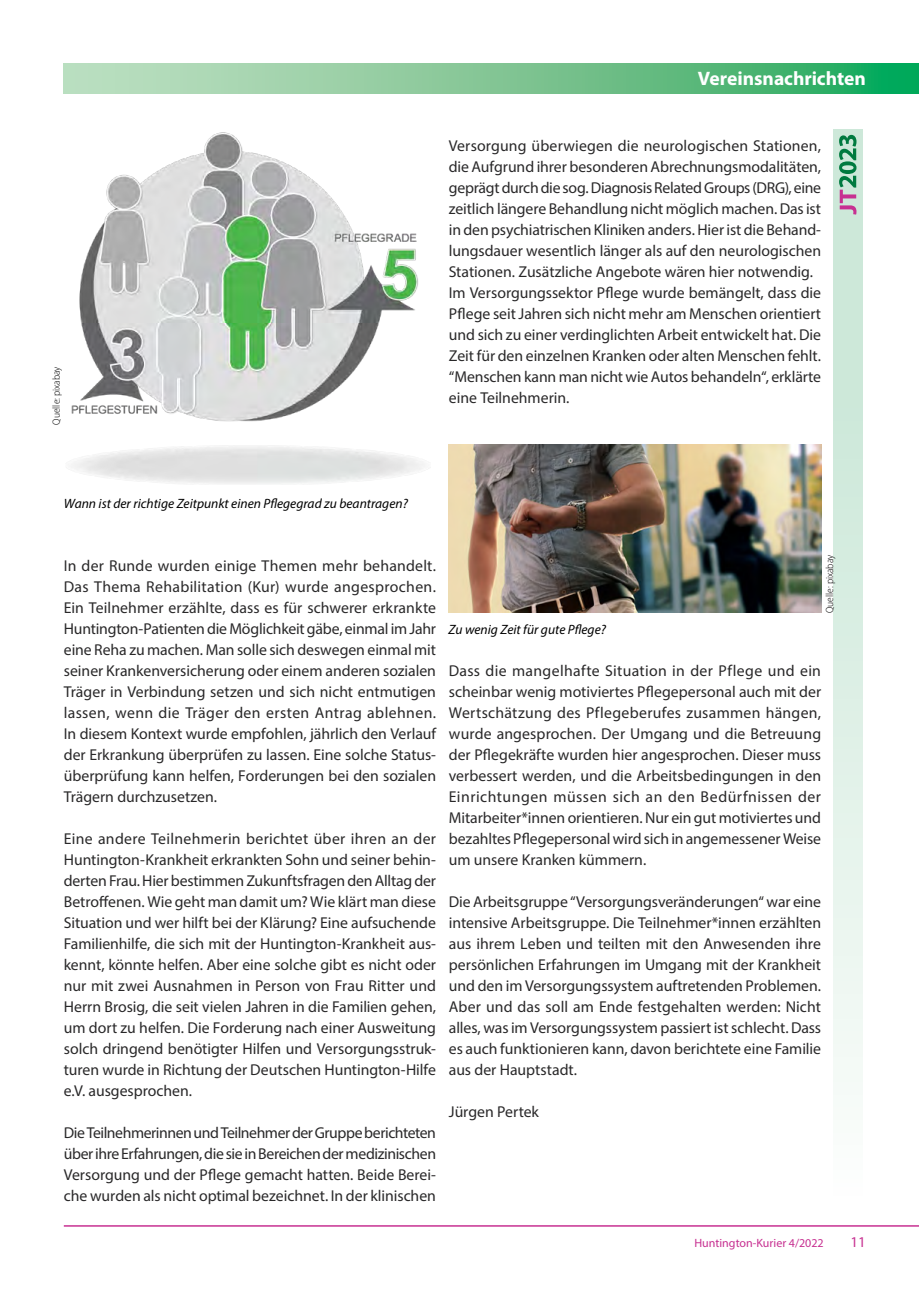
<style>
.page{position:relative;width:919px;height:1289px;background:#fff}
.page>*{position:absolute;margin:0;border:0;box-sizing:border-box;transform-origin:0 0}
.t1{font:700 19.5px "Myriad Pro";color:#fff}
.t2{font:15.75px/21px "Myriad Pro";letter-spacing:-.005em;color:#292829;text-align:justify}
.t3{font:15px "Myriad Pro";color:#c73091}
.t4{font:italic 13.5px "Myriad Pro";color:#000}
.t5{font:12px "Myriad Pro";color:#c73091}
.t6{font:300 semi-condensed 10.5px "Myriad Pro";color:#000}
</style>
<div class="page">
<hr style="left:64px;top:1225px;width:854px;height:1px;background:#c73091">
<svg style="left:64px;top:64px;width:854px;height:30px"></svg>
<svg style="left:833px;top:130px;width:29px;height:952px"></svg>
<img style="left:449px;top:444px;width:372px;height:168px">
<img style="left:71px;top:132px;width:358px;height:352px">
<p class="t6" style="left:50px;top:424px;width:60px;rotate:-90deg">Quelle: pixabay</p>
<p class="t1" style="left:697px;top:65px;width:169px">Vereinsnachrichten</p>
<p class="t2" style="left:449px;top:135px;width:374px;text-align:left">Versorgung überwiegen die neurologischen Stationen, die Aufgrund ihrer besonderen Abrechnungsmodalitäten, geprägt durch die sog. Diagnosis Related Groups (DRG), eine zeitlich längere Behandlung nicht möglich machen. Das ist in den psychiatrischen Kliniken anders. Hier ist die Behand&shy;lungsdauer wesentlich länger als auf den neurologischen Stationen. Zusätzliche Angebote wären hier notwendig.<br>Im Versorgungssektor Pflege wurde bemängelt, dass die Pflege seit Jahren sich nicht mehr am Menschen orientiert und sich zu einer verdinglichten Arbeit entwickelt hat. Die Zeit für den einzelnen Kranken oder alten Menschen fehlt. “Menschen kann man nicht wie Autos behandeln“, erklärte eine Teilnehmerin.</p>
<p class="t4" style="left:64px;top:495px;width:345px">Wann ist der richtige Zeitpunkt einen Pflegegrad zu beantragen?</p>
<p class="t2" style="left:64px;top:555px;width:374px">In der Runde wurden einige Themen mehr behandelt.<br>Das Thema Rehabilitation (Kur) wurde angesprochen.<br>Ein Teilnehmer erzählte, dass es für schwerer erkrankte Huntington-Patienten die Möglichkeit gäbe, einmal im Jahr eine Reha zu machen. Man solle sich deswegen einmal mit seiner Krankenversicherung oder einem anderen sozialen Träger in Verbindung setzen und sich nicht entmutigen lassen, wenn die Träger den ersten Antrag ablehnen.<br>In diesem Kontext wurde empfohlen, jährlich den Verlauf der Erkrankung überprüfen zu lassen. Eine solche Status&shy;überprüfung kann helfen, Forderungen bei den sozialen Trägern durchzusetzen.</p>
<p class="t2" style="left:64px;top:828px;width:374px">Eine andere Teilnehmerin berichtet über ihren an der Huntington-Krankheit erkrankten Sohn und seiner behin&shy;derten Frau. Hier bestimmen Zukunftsfragen den Alltag der Betroffenen. Wie geht man damit um? Wie klärt man diese Situation und wer hilft bei der Klärung? Eine aufsuchende Familienhilfe, die sich mit der Huntington-Krankheit aus&shy;kennt, könnte helfen. Aber eine solche gibt es nicht oder nur mit zwei Ausnahmen in Person von Frau Ritter und Herrn Brosig, die seit vielen Jahren in die Familien gehen, um dort zu helfen. Die Forderung nach einer Ausweitung solch dringend benötigter Hilfen und Versorgungsstruk&shy;turen wurde in Richtung der Deutschen Huntington-Hilfe e.V. ausgesprochen.</p>
<p class="t2" style="left:64px;top:1122px;width:374px">Die Teilnehmerinnen und Teilnehmer der Gruppe berichteten über ihre Erfahrungen, die sie in Bereichen der medizinischen Versorgung und der Pflege gemacht hatten. Beide Berei&shy;che wurden als nicht optimal bezeichnet. In der klinischen</p>
<p class="t4" style="left:448px;top:621px;width:159px">Zu wenig Zeit für gute Pflege?</p>
<p class="t6" style="left:823px;top:613px;width:60px;rotate:-90deg">Quelle: pixabay</p>
<p class="t2" style="left:449px;top:660px;width:374px">Dass die mangelhafte Situation in der Pflege und ein scheinbar wenig motiviertes Pflegepersonal auch mit der Wertschätzung des Pflegeberufes zusammen hängen, wurde angesprochen. Der Umgang und die Betreuung der Pflegekräfte wurden hier angesprochen. Dieser muss verbessert werden, und die Arbeitsbedingungen in den Einrichtungen müssen sich an den Bedürfnissen der Mitarbeiter*innen orientieren. Nur ein gut motiviertes und bezahltes Pflegepersonal wird sich in angemessener Weise um unsere Kranken kümmern.</p>
<p class="t2" style="left:449px;top:890px;width:374px">Die Arbeitsgruppe “Versorgungsveränderungen“ war eine intensive Arbeitsgruppe. Die Teilnehmer*innen erzählten aus ihrem Leben und teilten mit den Anwesenden ihre persönlichen Erfahrungen im Umgang mit der Krankheit und den im Versorgungssystem auftretenden Problemen.<br>Aber und das soll am Ende festgehalten werden: Nicht alles, was im Versorgungssystem passiert ist schlecht. Dass es auch funktionieren kann, davon berichtete eine Familie aus der Hauptstadt.</p>
<p class="t2" style="left:449px;top:1100px;width:92px">Jürgen Pertek</p>
<p class="t5" style="left:694px;top:1235px;width:131px">Huntington-Kurier 4/2022</p>
<p class="t3" style="left:850px;top:1232px;width:17px">11</p>
</div>
